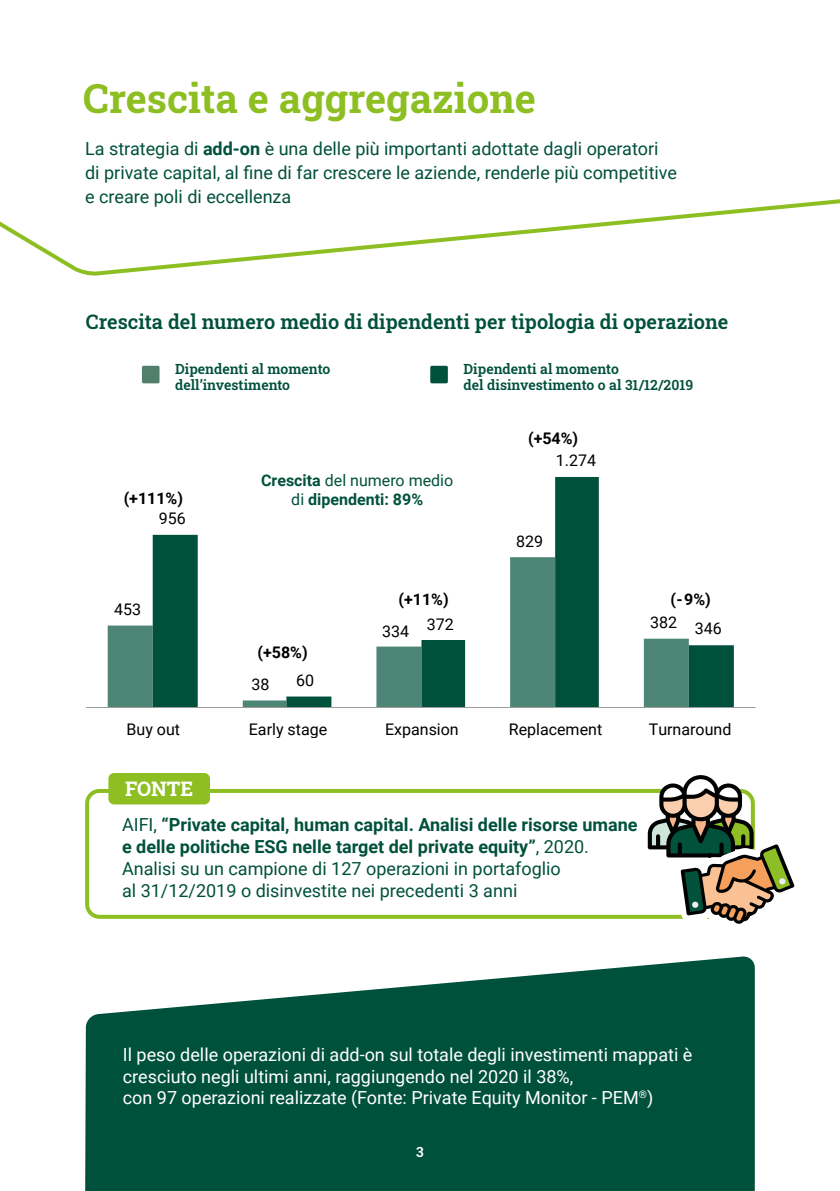
<style>
.page{position:relative;width:840px;height:1191px;background:#fff}
.page>*{position:absolute;margin:0;border:0;box-sizing:border-box;transform-origin:0 0}
.t1{font:40px "Roboto Slab";color:#8dbe22}
.t2{font:600 20px "Roboto Slab";color:#00513b}
.t3{font:20px "Roboto Slab";color:#fff}
.t4{font:18px/22px "Roboto";color:#00513b}
.t5{font:18px/21.6px "Roboto";color:#fff}
.t6{font:16px "Roboto";color:#000}
.t7{font:700 16px/19.2px "Roboto";color:#00513b;text-align:center}
.t8{font:700 16px "Roboto";color:#000}
.t9{font:600 14px/16.8px "Roboto Slab";color:#00513b}
.t10{font:600 14px "Roboto Slab";color:#fff}
.s1{font-weight:700}
.s2{font-weight:400}
</style>
<div class="page">
<svg style="left:85px;top:956px;width:669px;height:235px;background:#206754"></svg>
<div style="left:85px;top:789px;width:669px;height:129px;border:4px solid #8dbe22;border-radius:12px"></div>
<div style="left:108px;top:773px;width:102px;height:31px;background:#8dbe22;border-radius:6px"></div>
<svg style="left:0;top:199px;width:839px;height:77px"></svg>
<div style="left:142px;top:366px;width:17px;height:17px;background:#517f6b;border-radius:2px"></div>
<div style="left:430px;top:366px;width:17px;height:17px;background:#00513b;border-radius:2px"></div>
<svg style="left:108px;top:557px;width:45px;height:150px;fill:#4d8576"></svg>
<svg style="left:153px;top:477px;width:580px;height:230px"></svg>
<hr style="left:86px;top:707px;width:669px;height:1px;background:#9d9d9c">
<svg style="left:647px;top:775px;width:148px;height:149px"></svg>
<h1 class="t1" style="left:83px;top:71px;width:454px">Crescita e aggregazione</h1>
<p class="t4" style="left:85px;top:136px;width:593px;line-height:24px">La strategia di <span class="s1">add-on</span> è una delle più importanti adottate dagli operatori di private capital, al fine di far crescere le aziende, renderle più competitive e creare poli di eccellenza</p>
<p class="t2" style="left:86px;top:308px;width:643px">Crescita del numero medio di dipendenti per tipologia di operazione</p>
<p class="t9" style="left:175px;top:360px;width:157px">Dipendenti al momento dell’investimento</p>
<p class="t9" style="left:463px;top:360px;width:231px">Dipendenti al momento<br>del disinvestimento o al 31/12/2019</p>
<p class="t8" style="left:527px;top:427px;width:52px">(+54%)</p>
<p class="t8" style="left:124px;top:487px;width:61px">(+111%)</p>
<p class="t6" style="left:159px;top:507px;width:28px">956</p>
<p class="t6" style="left:114px;top:598px;width:28px">453</p>
<p class="t7" style="left:261px;top:470px;width:193px">Crescita <span class="s2">del numero medio di</span> dipendenti: 89%</p>
<p class="t8" style="left:398px;top:588px;width:52px">(+11%)</p>
<p class="t8" style="left:257px;top:641px;width:52px">(+58%)</p>
<p class="t6" style="left:251px;top:673px;width:19px">38</p>
<p class="t6" style="left:296px;top:669px;width:19px">60</p>
<p class="t6" style="left:382px;top:619px;width:28px">334</p>
<p class="t6" style="left:426px;top:612px;width:28px">372</p>
<p class="t6" style="left:555px;top:449px;width:42px">1.274</p>
<p class="t6" style="left:516px;top:530px;width:28px">829</p>
<p class="t8" style="left:670px;top:588px;width:42px">(-9%)</p>
<p class="t6" style="left:649px;top:611px;width:28px">382</p>
<p class="t6" style="left:694px;top:617px;width:28px">346</p>
<p class="t6" style="left:126px;top:717px;width:55px">Buy out</p>
<p class="t6" style="left:249px;top:717px;width:80px">Early stage</p>
<p class="t6" style="left:385px;top:717px;width:75px">Expansion</p>
<p class="t6" style="left:508px;top:717px;width:95px">Replacement</p>
<p class="t6" style="left:648px;top:717px;width:84px">Turnaround</p>
<p class="t3" style="left:125px;top:775px;width:70px">FONTE</p>
<p class="t4" style="left:122px;top:812px;width:517px">AIFI, <span class="s1">“Private capital, human capital. Analisi delle risorse umane e delle politiche ESG nelle target del private equity”</span>, 2020.<br>Analisi su un campione di 127 operazioni in portafoglio<br>al 31/12/2019 o disinvestite nei precedenti 3 anni</p>
<p class="t5" style="left:123px;top:1043px;width:570px">Il peso delle operazioni di add-on sul totale degli investimenti mappati è cresciuto negli ultimi anni, raggiungendo nel 2020 il 38%,<br>con 97 operazioni realizzate (Fonte: Private Equity Monitor - PEM<sup>®</sup>)</p>
<p class="t10" style="left:416px;top:1141px;width:9px">3</p>
</div>
